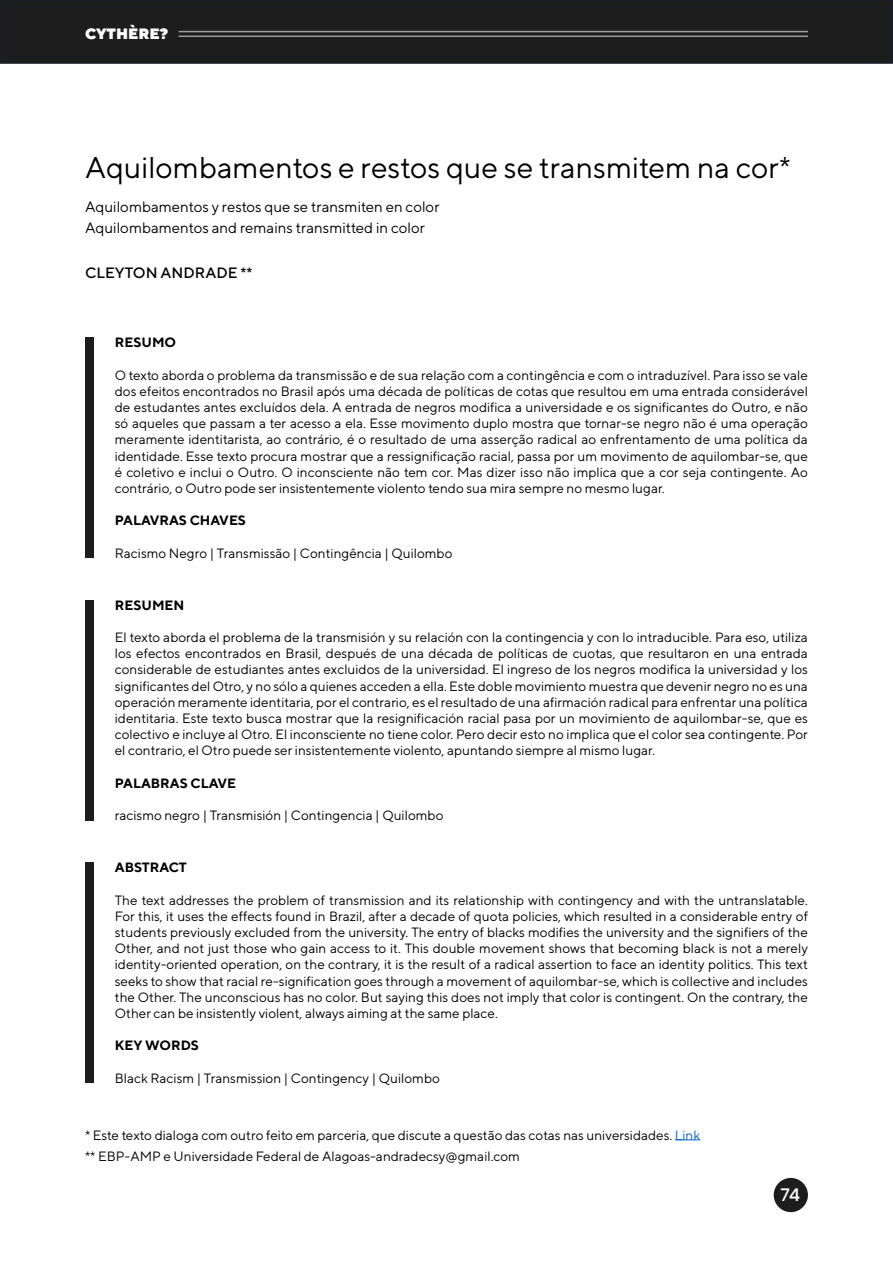
<style>
.page{position:relative;width:893px;height:1263px;background:#fff}
.page>*{position:absolute;margin:0;border:0;box-sizing:border-box;transform-origin:0 0}
.t1{font:30px "TT Norms";color:#000}
.t2{font:500 18px "TT Norms";color:#fff}
.t3{font:15px/21px "TT Norms";color:#000}
.t4{font:500 15px "TT Norms";color:#000}
.t5{font:900 15px "TT Norms";color:#fff}
.t6{font:13.5px/16.2px "TT Norms";color:#000;text-align:justify}
.t7{font:700 13.5px "TT Norms";color:#000}
.s1{color:#0063c5}
</style>
<div class="page">
<div style="left:0;top:0;width:893px;height:64px;background:#1d1d1d;border:2px solid #191e28"></div>
<hr style="left:179px;top:31px;width:629px;height:1px;background:#9d9d9d">
<hr style="left:179px;top:36px;width:629px;height:1px;background:#9d9d9d">
<div style="left:774px;top:1178px;width:34px;height:34px;background:#1d1d1d;border-radius:50%"></div>
<div style="left:85px;top:600px;width:9px;height:220px;background:#1d1d1d"></div>
<svg style="left:675px;top:1139px;width:25px;height:1px"></svg>
<div style="left:85px;top:863px;width:9px;height:220px;background:#1d1d1d"></div>
<div style="left:85px;top:338px;width:9px;height:220px;background:#1d1d1d"></div>
<p class="t5" style="left:85px;top:24px;width:85px">CYTHÈRE?</p>
<h1 class="t1" style="left:85px;top:149px;width:707px">Aquilombamentos e restos que se transmitem na cor*</h1>
<p class="t3" style="left:85px;top:196px;width:356px">Aquilombamentos y restos que se transmiten en color<br>Aquilombamentos and remains transmitted in color</p>
<p class="t4" style="left:85px;top:264px;width:169px">CLEYTON ANDRADE **</p>
<p class="t7" style="left:115px;top:334px;width:63px">RESUMO</p>
<p class="t6" style="left:115px;top:366px;width:695px">O texto aborda o problema da transmissão e de sua relação com a contingência e com o intraduzível. Para isso se vale dos efeitos encontrados no Brasil após uma década de políticas de cotas que resultou em uma entrada considerável de estudantes antes excluídos dela. A entrada de negros modifica a universidade e os significantes do Outro, e não só aqueles que passam a ter acesso a ela. Esse movimento duplo mostra que tornar-se negro não é uma operação meramente identitarista, ao contrário, é o resultado de uma asserção radical ao enfrentamento de uma política da identidade. Esse texto procura mostrar que a ressignificação racial, passa por um movimento de aquilombar-se, que é coletivo e inclui o Outro. O inconsciente não tem cor. Mas dizer isso não implica que a cor seja contingente. Ao contrário, o Outro pode ser insistentemente violento tendo sua mira sempre no mesmo lugar.</p>
<p class="t7" style="left:115px;top:512px;width:133px">PALAVRAS CHAVES</p>
<p class="t6" style="left:115px;top:545px;width:339px">Racismo Negro | Transmissão | Contingência | Quilombo</p>
<p class="t7" style="left:115px;top:596px;width:71px">RESUMEN</p>
<p class="t6" style="left:115px;top:629px;width:695px">El texto aborda el problema de la transmisión y su relación con la contingencia y con lo intraducible. Para eso, utiliza los efectos encontrados en Brasil, después de una década de políticas de cuotas, que resultaron en una entrada considerable de estudiantes antes excluidos de la universidad. El ingreso de los negros modifica la universidad y los significantes del Otro, y no sólo a quienes acceden a ella. Este doble movimiento muestra que devenir negro no es una operación meramente identitaria, por el contrario, es el resultado de una afirmación radical para enfrentar una política identitaria. Este texto busca mostrar que la resignificación racial pasa por un movimiento de aquilombar-se, que es colectivo e incluye al Otro. El inconsciente no tiene color. Pero decir esto no implica que el color sea contingente. Por el contrario, el Otro puede ser insistentemente violento, apuntando siempre al mismo lugar.</p>
<p class="t7" style="left:115px;top:774px;width:123px">PALABRAS CLAVE</p>
<p class="t6" style="left:115px;top:807px;width:330px">racismo negro | Transmisión | Contingencia | Quilombo</p>
<p class="t7" style="left:115px;top:859px;width:74px">ABSTRACT</p>
<p class="t6" style="left:115px;top:891px;width:695px">The text addresses the problem of transmission and its relationship with contingency and with the untranslatable.<br>For this, it uses the effects found in Brazil, after a decade of quota policies, which resulted in a considerable entry of students previously excluded from the university. The entry of blacks modifies the university and the signifiers of the Other, and not just those who gain access to it. This double movement shows that becoming black is not a merely identity-oriented operation, on the contrary, it is the result of a radical assertion to face an identity politics. This text seeks to show that racial re-signification goes through a movement of aquilombar-se, which is collective and includes the Other. The unconscious has no color. But saying this does not imply that color is contingent. On the contrary, the Other can be insistently violent, always aiming at the same place.</p>
<p class="t7" style="left:115px;top:1037px;width:86px">KEY WORDS</p>
<p class="t6" style="left:115px;top:1070px;width:327px">Black Racism | Transmission | Contingency | Quilombo</p>
<p class="t6" style="left:85px;top:1124px;width:617px;line-height:21px">* Este texto dialoga com outro feito em parceria, que discute a questão das cotas nas universidades. <span class="s1">Link </span>** EBP-AMP e Universidade Federal de Alagoas-andradecsy@gmail.com</p>
<h2 class="t2" style="left:780px;top:1183px;width:21px">74</h2>
</div>
